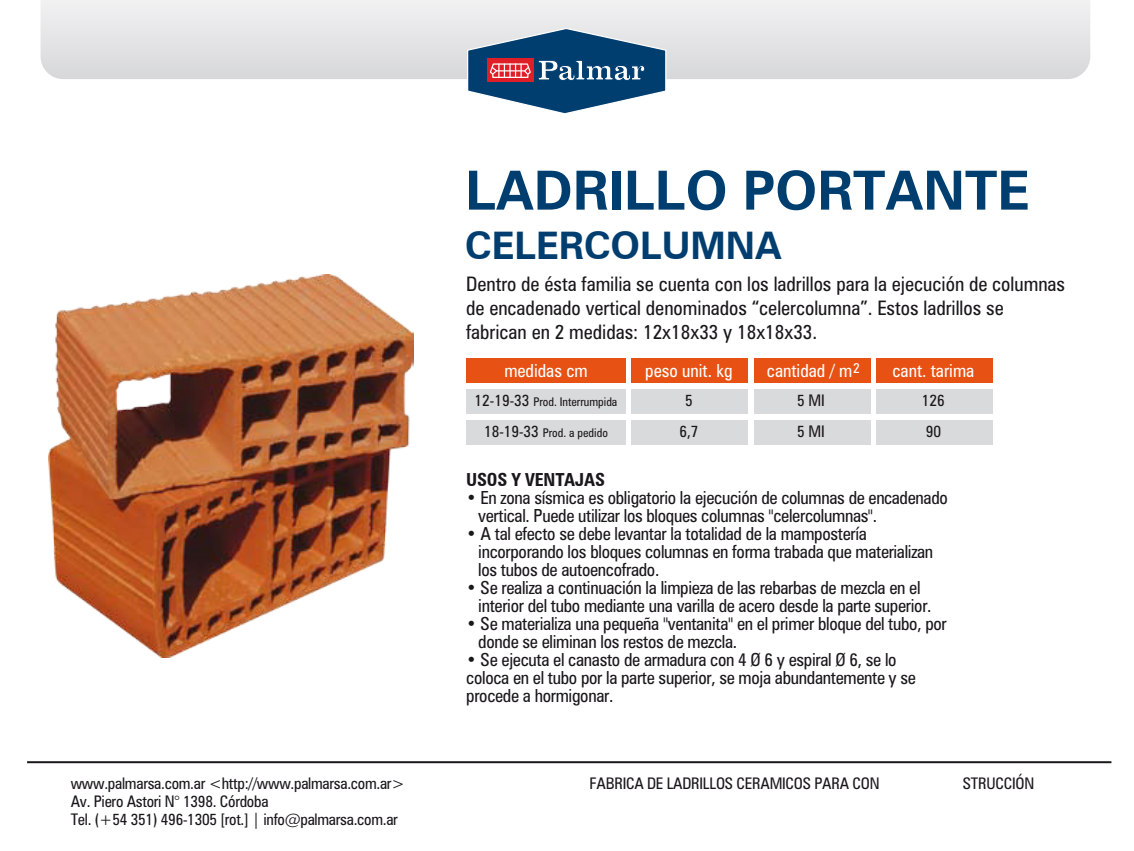
<style>
.page{position:relative;width:1134px;height:851px;background:#fff}
.page>*{position:absolute;margin:0;border:0;box-sizing:border-box;transform-origin:0 0}
.t1{font:700 54px "Zurich BT";color:#003e70}
.t2{font:700 38px "Zurich BT";color:#003e70}
.t3{font:condensed 20px/24px "Zurich BT";color:#1a171b}
.t4{font:condensed 18px/18px "Zurich BT";letter-spacing:-.015em;color:#1a171b}
.t5{font:condensed 18px "Zurich BT";color:#fff}
.t6{font:700 condensed 18px "Zurich BT";letter-spacing:-.01em;color:#1a171b}
.t7{font:condensed 16px/18px "Zurich BT";letter-spacing:-.015em;color:#1a171b}
.t8{font:condensed 12px "Zurich BT";color:#1a171b}
.s1{font-size:16px}
</style>
<div class="page">
<hr style="left:27px;top:761px;width:1084px;height:2px;background:#1a171b">
<svg style="left:41px;top:0;width:1049px;height:79px;background:#e4e5e6"></svg>
<svg style="left:466px;top:27px;width:201px;height:87px"></svg>
<img style="left:49px;top:274px;width:365px;height:383px">
<div style="left:466px;top:358px;width:160px;height:25px;background:#e75113"></div>
<div style="left:631px;top:358px;width:117px;height:25px;background:#e75113"></div>
<div style="left:754px;top:358px;width:116px;height:25px;background:#e75113"></div>
<div style="left:876px;top:358px;width:117px;height:25px;background:#e75113"></div>
<div style="left:466px;top:389px;width:160px;height:25px;background:#d9dadb"></div>
<div style="left:631px;top:389px;width:117px;height:25px;background:#d9dadb"></div>
<div style="left:754px;top:389px;width:116px;height:25px;background:#d9dadb"></div>
<div style="left:876px;top:389px;width:117px;height:25px;background:#d9dadb"></div>
<div style="left:466px;top:420px;width:160px;height:25px;background:#d9dadb"></div>
<div style="left:631px;top:420px;width:117px;height:25px;background:#d9dadb"></div>
<div style="left:754px;top:420px;width:116px;height:25px;background:#d9dadb"></div>
<div style="left:876px;top:420px;width:117px;height:25px;background:#d9dadb"></div>
<h1 class="t1" style="left:465px;top:157px;width:566px">LADRILLO PORTANTE</h1>
<h2 class="t2" style="left:465px;top:223px;width:318px">CELERCOLUMNA</h2>
<p class="t3" style="left:466px;top:272px;width:600px">Dentro de ésta familia se cuenta con los ladrillos para la ejecución de columnas de encadenado vertical denominados “celercolumna”. Estos ladrillos se fabrican en 2 medidas: 12x18x33 y 18x18x33.</p>
<p class="t5" style="left:767px;top:359px;width:94px">cantidad / m<sup>2</sup></p>
<p class="t5" style="left:504px;top:359px;width:85px">medidas cm</p>
<p class="t5" style="left:645px;top:359px;width:89px">peso unit. kg</p>
<p class="t5" style="left:892px;top:359px;width:83px">cant. tarima</p>
<p class="t8" style="left:475px;top:394px;width:144px"><span class="s1">12-19-33</span> Prod. Interrumpida</p>
<p class="t7" style="left:685px;top:391px;width:9px">5</p>
<p class="t7" style="left:797px;top:391px;width:29px">5 MI</p>
<p class="t7" style="left:922px;top:391px;width:24px">126</p>
<p class="t8" style="left:484px;top:425px;width:125px"><span class="s1">18-19-33</span> Prod. a pedido</p>
<p class="t7" style="left:679px;top:422px;width:21px">6,7</p>
<p class="t7" style="left:797px;top:422px;width:29px">5 MI</p>
<p class="t7" style="left:926px;top:422px;width:17px">90</p>
<p class="t6" style="left:466px;top:469px;width:140px">USOS Y VENTAJAS</p>
<p class="t4" style="left:478px;top:488px;width:471px;text-indent:-12px">• En zona sísmica es obligatorio la ejecución de columnas de encadenado vertical. Puede utilizar los bloques columnas "celercolumnas".</p>
<p class="t4" style="left:478px;top:524px;width:457px;text-indent:-12px">• A tal efecto se debe levantar la totalidad de la mampostería incorporando los bloques columnas en forma trabada que materializan los tubos de autoencofrado.</p>
<p class="t4" style="left:478px;top:578px;width:455px;text-indent:-12px">• Se realiza a continuación la limpieza de las rebarbas de mezcla en el interior del tubo mediante una varilla de acero desde la parte superior.</p>
<p class="t4" style="left:478px;top:614px;width:470px;text-indent:-12px">• Se materializa una pequeña "ventanita" en el primer bloque del tubo, por donde se eliminan los restos de mezcla.</p>
<p class="t4" style="left:466px;top:650px;width:451px">• Se ejecuta el canasto de armadura con 4 Ø 6 y espiral Ø 6, se lo coloca en el tubo por la parte superior, se moja abundantemente y se procede a hormigonar.</p>
<p class="t7" style="left:71px;top:773px;width:335px">www.palmarsa.com.ar &lt;http://www.palmarsa.com.ar&gt;</p>
<p class="t7" style="left:589px;top:773px;width:292px">FABRICA DE LADRILLOS CERAMICOS PARA CON</p>
<p class="t7" style="left:963px;top:773px;width:73px">STRUCCIÓN</p>
<p class="t7" style="left:71px;top:791px;width:329px">Av. Piero Astori N° 1398. Córdoba<br>Tel. (+54 351) 496-1305 [rot.] | info@palmarsa.com.ar</p>
</div>
